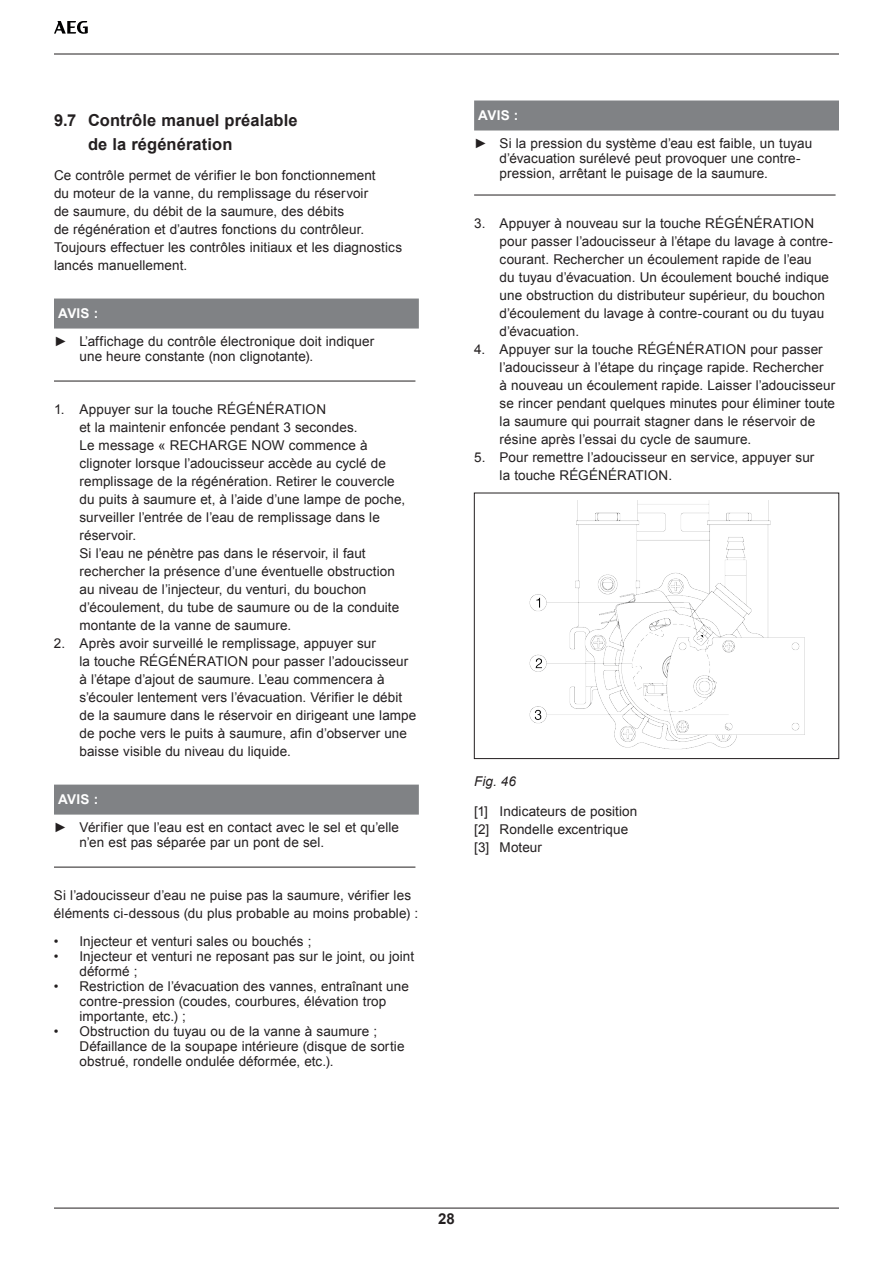
<style>
.page{position:relative;width:893px;height:1263px;background:#fff}
.page>*{position:absolute;margin:0;border:0;box-sizing:border-box;transform-origin:0 0}
.t1{font:700 16.5px/24px "Arial";letter-spacing:.005em;color:#231f20}
.t2{font:700 15px "Arial";color:#231f20}
.t3{font:13.5px/18px "Arial";letter-spacing:.005em;color:#231f20}
.t4{font:700 13.5px "Arial";letter-spacing:.015em;color:#fff}
.t5{font:italic 13.5px "Arial";color:#231f20}
</style>
<div class="page">
<hr style="left:54px;top:54px;width:785px;height:1px;background:#231f20">
<hr style="left:54px;top:1208px;width:785px;height:1px;background:#231f20">
<svg style="left:54px;top:21px;width:34px;height:13px"></svg>
<div style="left:54px;top:299px;width:365px;height:30px;background:#808285"></div>
<hr style="left:54px;top:381px;width:361px;height:1px;background:#231f20">
<div style="left:54px;top:785px;width:365px;height:30px;background:#808285"></div>
<hr style="left:54px;top:867px;width:361px;height:1px;background:#231f20">
<div style="left:474px;top:101px;width:365px;height:30px;background:#808285"></div>
<hr style="left:474px;top:195px;width:362px;height:1px;background:#231f20">
<img style="left:529px;top:501px;width:276px;height:248px">
<div style="left:474px;top:493px;width:365px;height:266px;border:1px solid #231f20"></div>
<p class="t1" style="left:88px;top:109px;width:211px;text-indent:-34px">9.7 Contrôle manuel préalable de la régénération</p>
<p class="t3" style="left:54px;top:166px;width:350px">Ce contrôle permet de vérifier le bon fonctionnement<br>du moteur de la vanne, du remplissage du réservoir<br>de saumure, du débit de la saumure, des débits<br>de régénération et d’autres fonctions du contrôleur.<br>Toujours effectuer les contrôles initiaux et les diagnostics lancés manuellement.</p>
<p class="t4" style="left:58px;top:304px;width:42px">AVIS :</p>
<p class="t3" style="left:80px;top:334px;width:296px;line-height:15px;text-indent:-26px">► L’affichage du contrôle électronique doit indiquer une heure constante (non clignotante).</p>
<p class="t3" style="left:80px;top:400px;width:327px;text-indent:-26px">1. Appuyer sur la touche RÉGÉNÉRATION<br>et la maintenir enfoncée pendant 3 secondes.<br>Le message « RECHARGE NOW commence à clignoter lorsque l’adoucisseur accède au cyclé de remplissage de la régénération. Retirer le couvercle du puits à saumure et, à l’aide d’une lampe de poche, surveiller l’entrée de l’eau de remplissage dans le réservoir.<br>Si l’eau ne pénètre pas dans le réservoir, il faut rechercher la présence d’une éventuelle obstruction au niveau de l’injecteur, du venturi, du bouchon d’écoulement, du tube de saumure ou de la conduite montante de la vanne de saumure.</p>
<p class="t3" style="left:79px;top:634px;width:338px;text-indent:-26px">2. Après avoir surveillé le remplissage, appuyer sur<br>la touche RÉGÉNÉRATION pour passer l’adoucisseur à l’étape d’ajout de saumure. L’eau commencera à s’écouler lentement vers l’évacuation. Vérifier le débit de la saumure dans le réservoir en dirigeant une lampe de poche vers le puits à saumure, afin d’observer une baisse visible du niveau du liquide.</p>
<p class="t4" style="left:58px;top:790px;width:42px">AVIS :</p>
<p class="t3" style="left:79px;top:820px;width:321px;line-height:15px;text-indent:-26px">► Vérifier que l’eau est en contact avec le sel et qu’elle n’en est pas séparée par un pont de sel.</p>
<p class="t3" style="left:54px;top:886px;width:366px">Si l’adoucisseur d’eau ne puise pas la saumure, vérifier les éléments ci-dessous (du plus probable au moins probable) :</p>
<p class="t3" style="left:54px;top:932px;width:259px">• Injecteur et venturi sales ou bouchés ;</p>
<p class="t3" style="left:79px;top:949px;width:336px;line-height:15px;text-indent:-26px">• Injecteur et venturi ne reposant pas sur le joint, ou joint déformé ;</p>
<p class="t3" style="left:79px;top:979px;width:331px;line-height:15px;text-indent:-26px">• Restriction de l’évacuation des vannes, entraînant une contre-pression (coudes, courbures, élévation trop importante, etc.) ;</p>
<p class="t3" style="left:79px;top:1024px;width:327px;line-height:15px;text-indent:-26px">• Obstruction du tuyau ou de la vanne à saumure ;<br>Défaillance de la soupape intérieure (disque de sortie obstrué, rondelle ondulée déformée, etc.).</p>
<p class="t4" style="left:478px;top:106px;width:42px">AVIS :</p>
<p class="t3" style="left:500px;top:136px;width:314px;line-height:15px;text-indent:-26px">► Si la pression du système d’eau est faible, un tuyau d’évacuation surélevé peut provoquer une contre&shy;pression, arrêtant le puisage de la saumure.</p>
<p class="t3" style="left:500px;top:214px;width:335px;text-indent:-26px">3. Appuyer à nouveau sur la touche RÉGÉNÉRATION pour passer l’adoucisseur à l’étape du lavage à contre&shy;courant. Rechercher un écoulement rapide de l’eau<br>du tuyau d’évacuation. Un écoulement bouché indique une obstruction du distributeur supérieur, du bouchon d’écoulement du lavage à contre-courant ou du tuyau d’évacuation.</p>
<p class="t3" style="left:500px;top:340px;width:337px;text-indent:-26px">4. Appuyer sur la touche RÉGÉNÉRATION pour passer l’adoucisseur à l’étape du rinçage rapide. Rechercher<br>à nouveau un écoulement rapide. Laisser l’adoucisseur se rincer pendant quelques minutes pour éliminer toute la saumure qui pourrait stagner dans le réservoir de résine après l’essai du cycle de saumure.</p>
<p class="t3" style="left:500px;top:448px;width:316px;text-indent:-26px">5. Pour remettre l’adoucisseur en service, appuyer sur la touche RÉGÉNÉRATION.</p>
<p class="t5" style="left:474px;top:772px;width:44px">Fig. 46</p>
<p class="t3" style="left:474px;top:802px;width:165px">[1] Indicateurs de position [2] Rondelle excentrique [3] Moteur</p>
<p class="t2" style="left:438px;top:1209px;width:18px">28</p>
</div>
